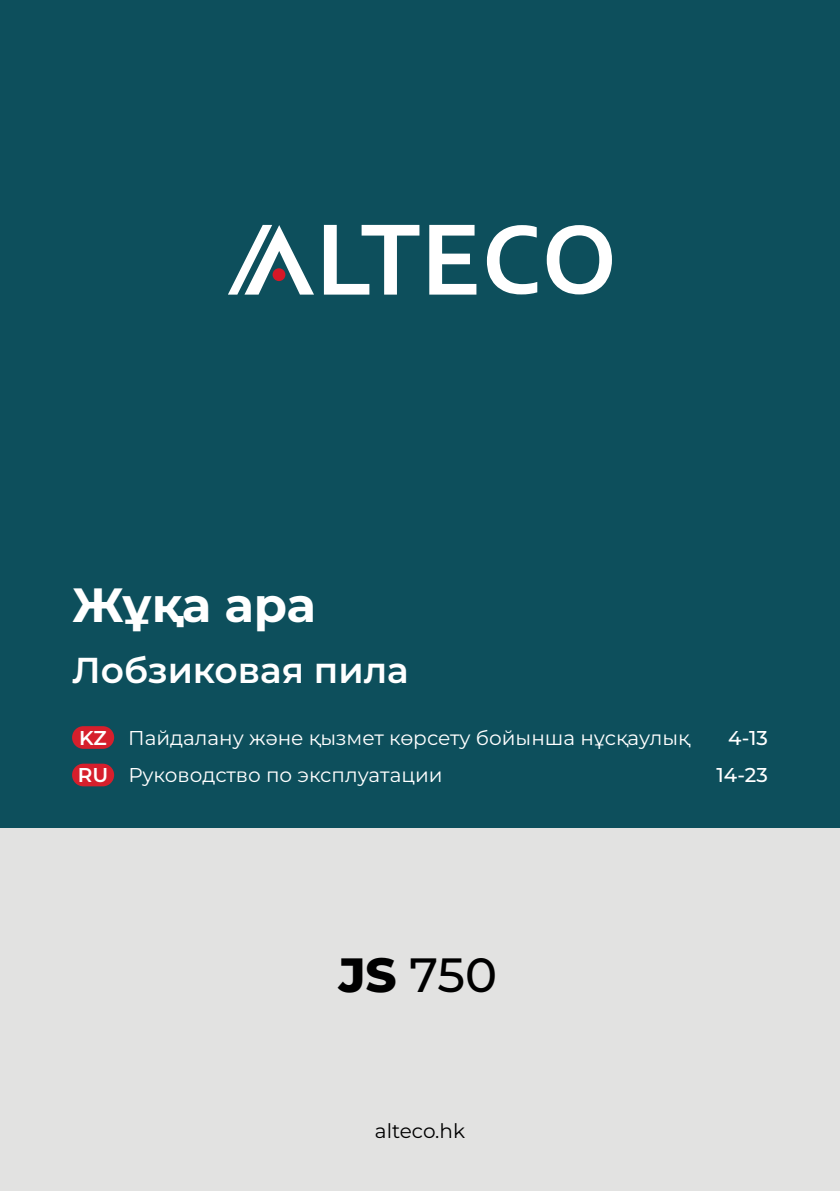
<style>
.page{position:relative;width:840px;height:1191px;background:#fff}
.page>*{position:absolute;margin:0;border:0;box-sizing:border-box;transform-origin:0 0}
.t1{font:700 48px "Montserrat";letter-spacing:-.01em;color:#fff}
.t2{font:500 48px "Montserrat";color:#000}
.t3{font:600 36px "Montserrat";color:#fff}
.t4{font:20px "Montserrat";color:#fff}
.t5{font:20px "Montserrat";color:#000}
.t6{font:500 20px "Montserrat";color:#fff}
.s1{font-weight:600}
.s2{font-weight:800}
</style>
<div class="page">
<div style="left:0;top:0;width:839px;height:828px;background:#0d4f5c"></div>
<div style="left:0;top:828px;width:839px;height:363px;background:#e2e2e1"></div>
<svg style="left:228px;top:225px;width:383px;height:69px"></svg>
<div style="left:272px;top:268px;width:13px;height:13px;background:#d61827;border-radius:50%"></div>
<div style="left:72px;top:763px;width:42px;height:23px;background:#d61f2c;border-radius:11px"></div>
<div style="left:72px;top:726px;width:42px;height:23px;background:#d61f2c;border-radius:11px"></div>
<h1 class="t1" style="left:72px;top:573px;width:245px">Жұқа ара</h1>
<h2 class="t3" style="left:72px;top:646px;width:338px">Лобзиковая пила</h2>
<p class="t4" style="left:79px;top:724px;width:612px"><span class="s1">KZ</span> Пайдалану және қызмет көрсету бойынша нұсқаулық</p>
<p class="t6" style="left:727px;top:724px;width:41px">4-13</p>
<p class="t4" style="left:78px;top:761px;width:366px"><span class="s1">RU</span> Руководство по эксплуатации</p>
<p class="t6" style="left:716px;top:761px;width:53px">14-23</p>
<h1 class="t2" style="left:338px;top:943px;width:160px"><span class="s2">JS</span> 750</h1>
<p class="t5" style="left:374px;top:1117px;width:92px">alteco.hk</p>
</div>
